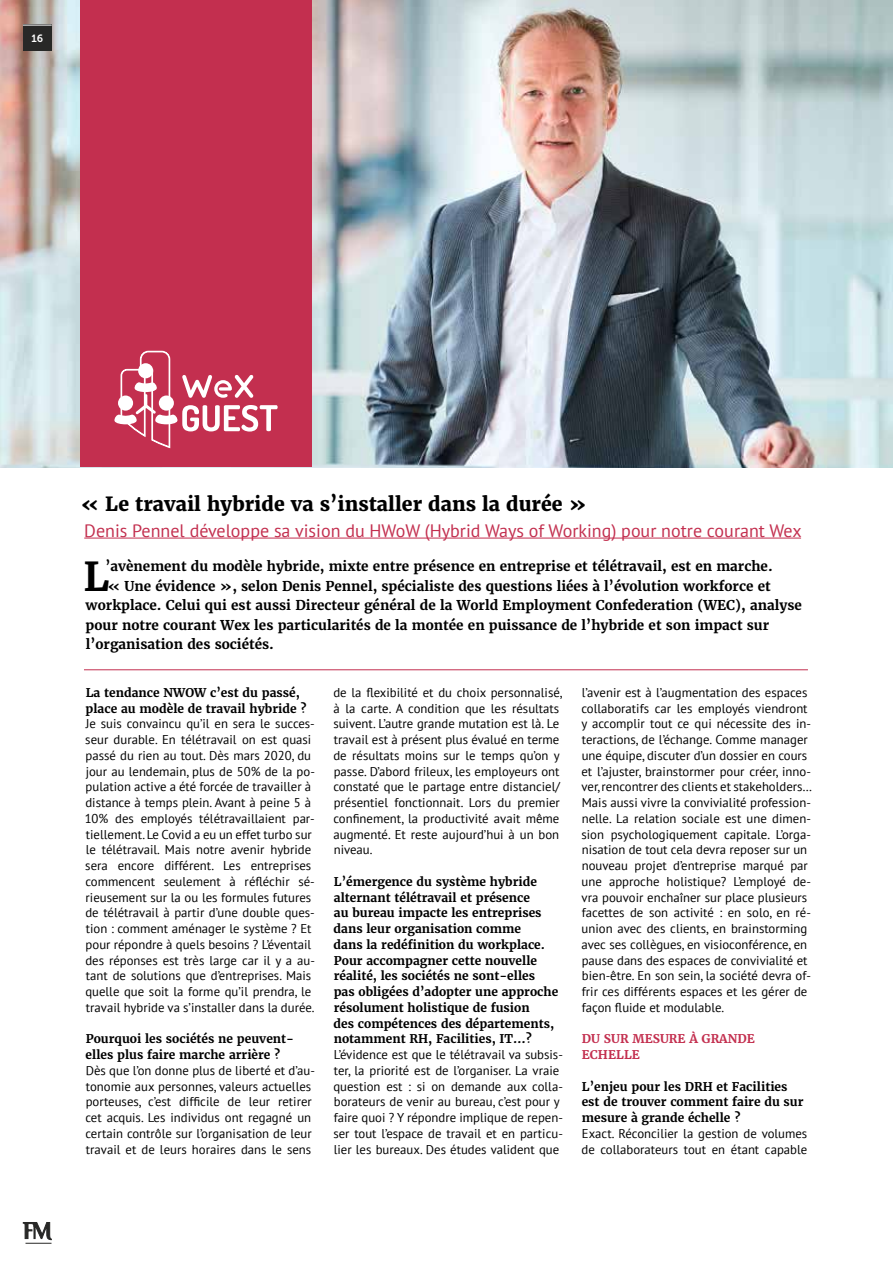
<style>
.page{position:relative;width:893px;height:1263px;background:#fff}
.page>*{position:absolute;margin:0;border:0;box-sizing:border-box;transform-origin:0 0}
.t1{font:700 39.75px "Merriweather";color:#000}
.t2{font:800 19.5px "Merriweather";color:#000}
.t3{font:18px "PT Sans";color:#c32f4f}
.t4{font:700 13.5px "Merriweather";color:#000}
.t5{font:12.75px/15.8px "PT Sans";color:#000}
.t6{font:700 12px/15.8px "Merriweather";color:#000}
.t7{font:700 12px/15.8px "Merriweather";color:#c32f4f}
.t8{font:10.5px "Museo Sans 700";color:#fff}
</style>
<div class="page">
<hr style="left:84px;top:669px;width:724px;height:1px;background:#c32f4f">
<svg style="left:23px;top:1222px;width:29px;height:22px"></svg>
<img style="left:0;top:0;width:893px;height:467px">
<hr style="left:84px;top:538px;width:717px;height:1px;background:#c32f4f">
<div style="left:81px;top:0;width:231px;height:467px;background:#c32f4f"></div>
<svg style="left:114px;top:351px;width:164px;height:97px"></svg>
<div style="left:23px;top:25px;width:29px;height:26px;background:#282827"></div>
<svg style="left:23px;top:25px;width:29px;height:1px"></svg>
<p class="t8" style="left:31px;top:33px;width:13px">16</p>
<h2 class="t2" style="left:81px;top:492px;width:508px">« Le travail hybride va s’installer dans la durée »</h2>
<h3 class="t3" style="left:84px;top:519px;width:719px">Denis Pennel développe sa vision du HWoW (Hybrid Ways of Working) pour notre courant Wex</h3>
<h1 class="t1" style="left:83px;top:551px;width:28px">L</h1>
<p class="t4" style="left:105px;top:557px;width:669px">’avènement du modèle hybride, mixte entre présence en entreprise et télétravail, est en marche.</p>
<p class="t4" style="left:107px;top:577px;width:665px">« Une évidence », selon Denis Pennel, spécialiste des questions liées à l’évolution workforce et</p>
<p class="t4" style="left:86px;top:596px;width:718px">workplace. Celui qui est aussi Directeur général de la World Employment Confederation (WEC), analyse</p>
<p class="t4" style="left:86px;top:616px;width:685px">pour notre courant Wex les particularités de la montée en puissance de l’hybride et son impact sur</p>
<p class="t4" style="left:86px;top:635px;width:190px">l’organisation des sociétés.</p>
<p class="t6" style="left:86px;top:685px;width:222px">La tendance NWOW c’est du passé, place au modèle de travail hybride ?</p>
<p class="t5" style="left:85px;top:716px;width:232px">Je suis convaincu qu’il en sera le succes&shy;seur durable. En télétravail on est quasi passé du rien au tout. Dès mars 2020, du jour au lendemain, plus de 50% de la po&shy;pulation active a été forcée de travailler à distance à temps plein. Avant à peine 5 à 10% des employés télétravaillaient par&shy;tiellement. Le Covid a eu un effet turbo sur le télétravail. Mais notre avenir hybride sera encore différent. Les entreprises commencent seulement à réfléchir sé&shy;rieusement sur la ou les formules futures de télétravail à partir d’une double ques&shy;tion : comment aménager le système ? Et pour répondre à quels besoins ? L’éventail des réponses est très large car il y a au&shy;tant de solutions que d’entreprises. Mais quelle que soit la forme qu’il prendra, le travail hybride va s’installer dans la durée.</p>
<p class="t6" style="left:86px;top:1031px;width:210px">Pourquoi les sociétés ne peuvent&shy;elles plus faire marche arrière ?</p>
<p class="t5" style="left:85px;top:1062px;width:231px">Dès que l’on donne plus de liberté et d’au&shy;tonomie aux personnes, valeurs actuelles porteuses, c’est difficile de leur retirer cet acquis. Les individus ont regagné un certain contrôle sur l’organisation de leur travail et de leurs horaires dans le sens</p>
<p class="t5" style="left:333px;top:684px;width:231px">de la flexibilité et du choix personnalisé, à la carte. A condition que les résultats suivent. L’autre grande mutation est là. Le travail est à présent plus évalué en terme de résultats moins sur le temps qu’on y passe. D’abord frileux, les employeurs ont constaté que le partage entre distanciel/ présentiel fonctionnait. Lors du premier confinement, la productivité avait même augmenté. Et reste aujourd’hui à un bon niveau.</p>
<p class="t6" style="left:334px;top:874px;width:226px">L’émergence du système hybride alternant télétravail et présence<br>au bureau impacte les entreprises dans leur organisation comme<br>dans la redéfinition du workplace.<br>Pour accompagner cette nouvelle réalité, les sociétés ne sont-elles pas obligées d’adopter une approche résolument holistique de fusion<br>des compétences des départements, notamment RH, Facilities, IT…?</p>
<p class="t5" style="left:333px;top:1046px;width:231px">L’évidence est que le télétravail va subsis&shy;ter, la priorité est de l’organiser. La vraie question est : si on demande aux colla&shy;borateurs de venir au bureau, c’est pour y faire quoi ? Y répondre implique de repen&shy;ser tout l’espace de travail et en particu&shy;lier les bureaux. Des études valident que</p>
<p class="t5" style="left:581px;top:684px;width:232px">l’avenir est à l’augmentation des espaces collaboratifs car les employés viendront y accomplir tout ce qui nécessite des in&shy;teractions, de l’échange. Comme manager une équipe, discuter d’un dossier en cours et l’ajuster, brainstormer pour créer, inno&shy;ver, rencontrer des clients et stakeholders… Mais aussi vivre la convivialité profession&shy;nelle. La relation sociale est une dimen&shy;sion psychologiquement capitale. L’orga&shy;nisation de tout cela devra reposer sur un nouveau projet d’entreprise marqué par une approche holistique? L’employé de&shy;vra pouvoir enchaîner sur place plusieurs facettes de son activité : en solo, en ré&shy;union avec des clients, en brainstorming avec ses collègues, en visioconférence, en pause dans des espaces de convivialité et bien-être. En son sein, la société devra of&shy;frir ces différents espaces et les gérer de façon fluide et modulable.</p>
<p class="t7" style="left:582px;top:1031px;width:174px">DU SUR MESURE À GRANDE<br>ECHELLE</p>
<p class="t6" style="left:582px;top:1078px;width:223px">L’enjeu pour les DRH et Facilities est de trouver comment faire du sur mesure à grande échelle ?</p>
<p class="t5" style="left:581px;top:1125px;width:227px">Exact. Réconcilier la gestion de volumes de collaborateurs tout en étant capable</p>
</div>
